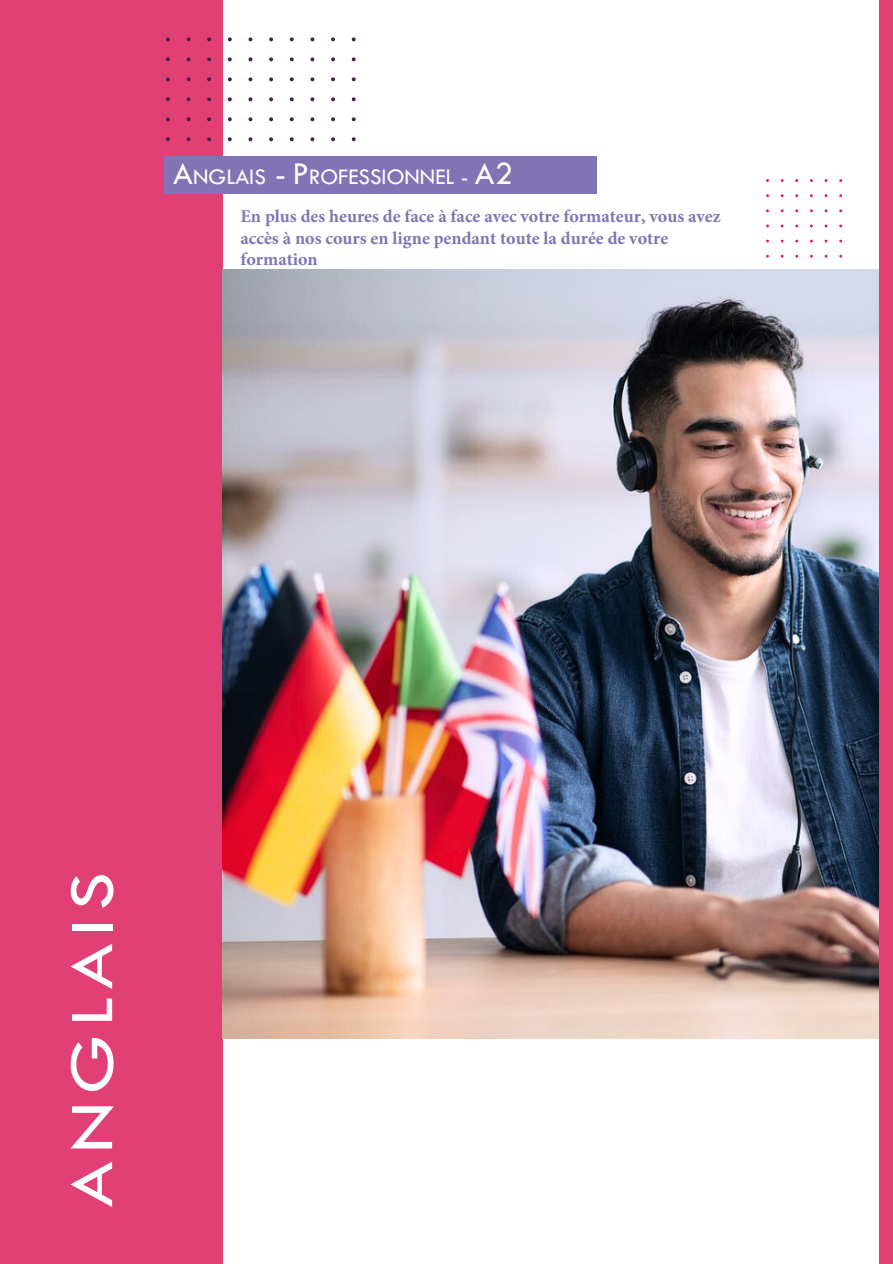
<style>
.page{position:relative;width:893px;height:1264px;background:#fff}
.page>*{position:absolute;margin:0;border:0;box-sizing:border-box;transform-origin:0 0}
.t1{font:64.5px "Tw Cen";letter-spacing:.095em;color:#fff;scale:1.2 1}
.t2{font:23.1px "Tw Cen";color:#fff}
.t3{font:700 18px/21.6px "Minion Pro";color:#8173b4}
.s1{font-size:33px}
.s2{font-style:inherit}
</style>
<div class="page">
<div style="left:0;top:0;width:222px;height:1263px;background:#e14075"></div>
<svg style="left:766px;top:179px;width:76px;height:91px"></svg>
<div style="left:879px;top:0;width:13px;height:1263px;background:#e14075"></div>
<svg style="left:166px;top:38px;width:189px;height:103px"></svg>
<img style="left:222px;top:270px;width:656px;height:768px">
<div style="left:165px;top:156px;width:432px;height:38px;background:#8173b4"></div>
<p class="t2" style="left:173px;top:162px;width:341px"><span class="s1">A</span><span class="s2">NGLAIS</span> <span class="s1">-</span> <span class="s1">P</span>ROFESSIONNEL - <span class="s1">A2</span></p>
<p class="t3" style="left:240px;top:205px;width:482px">En plus des heures de face à face avec votre formateur, vous avez accès à nos cours en ligne pendant toute la durée de votre formation</p>
<p class="t1" style="left:53px;top:1207px;width:281px;rotate:-90deg">ANGLAIS</p>
</div>
